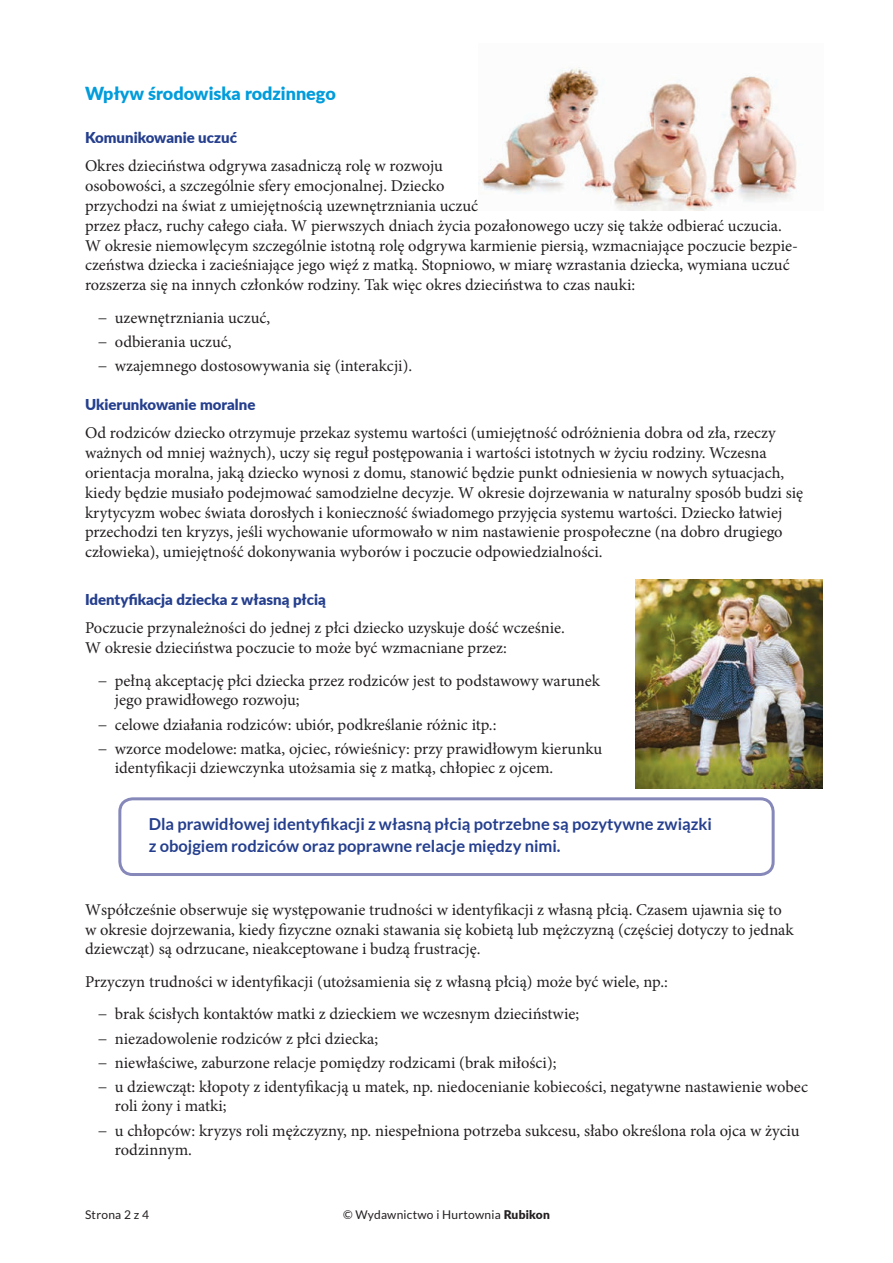
<style>
.page{position:relative;width:893px;height:1263px;background:#fff}
.page>*{position:absolute;margin:0;border:0;box-sizing:border-box;transform-origin:0 0}
.t1{font:900 18px "Lato";color:#009cdb}
.t2{font:16.5px/19.8px "Minion Pro";color:#231f20}
.t3{font:700 16.5px/22.5px "Lato";color:#253f8e}
.t4{font:900 15px "Lato";color:#253f8e}
.t5{font:12px "Lato";letter-spacing:.02em;color:#231f20}
.s1{font-weight:900}
</style>
<div class="page">
<img style="left:635px;top:579px;width:188px;height:209px">
<img style="left:478px;top:67px;width:319px;height:143px">
<div style="left:118px;top:797px;width:657px;height:79px;border:3px solid #8688ba;border-radius:13px"></div>
<p class="t1" style="left:85px;top:79px;width:252px">Wpływ środowiska rodzinnego</p>
<p class="t4" style="left:85px;top:126px;width:153px">Komunikowanie uczuć</p>
<p class="t2" style="left:85px;top:158px;width:714px">Okres dzieciństwa odgrywa zasadniczą rolę w rozwoju<br>osobowości, a szczególnie sfery emocjonalnej. Dziecko<br>przychodzi na świat z umiejętnością uzewnętrzniania uczuć<br>przez płacz, ruchy całego ciała. W pierwszych dniach życia pozałonowego uczy się także odbierać uczucia.<br>W okresie niemowlęcym szczególnie istotną rolę odgrywa karmienie piersią, wzmacniające poczucie bezpie&shy;czeństwa dziecka i zacieśniające jego więź z matką. Stopniowo, w miarę wzrastania dziecka, wymiana uczuć rozszerza się na innych członków rodziny. Tak więc okres dzieciństwa to czas nauki:</p>
<p class="t2" style="left:98px;top:307px;width:316px;line-height:24px">− uzewnętrzniania uczuć,<br>− odbierania uczuć,<br>− wzajemnego dostosowywania się (interakcji).</p>
<p class="t4" style="left:85px;top:393px;width:172px">Ukierunkowanie moralne</p>
<p class="t2" style="left:85px;top:425px;width:720px">Od rodziców dziecko otrzymuje przekaz systemu wartości (umiejętność odróżnienia dobra od zła, rzeczy ważnych od mniej ważnych), uczy się reguł postępowania i wartości istotnych w życiu rodziny. Wczesna orientacja moralna, jaką dziecko wynosi z domu, stanowić będzie punkt odniesienia w nowych sytuacjach, kiedy będzie musiało podejmować samodzielne decyzje. W okresie dojrzewania w naturalny sposób budzi się krytycyzm wobec świata dorosłych i konieczność świadomego przyjęcia systemu wartości. Dziecko łatwiej przechodzi ten kryzys, jeśli wychowanie uformowało w nim nastawienie prospołeczne (na dobro drugiego człowieka), umiejętność dokonywania wyborów i poczucie odpowiedzialności.</p>
<p class="t4" style="left:85px;top:588px;width:242px">Identyfikacja dziecka z własną płcią</p>
<p class="t2" style="left:85px;top:620px;width:481px">Poczucie przynależności do jednej z płci dziecko uzyskuje dość wcześnie.<br>W okresie dzieciństwa poczucie to może być wzmacniane przez:</p>
<p class="t2" style="left:115px;top:672px;width:487px;text-indent:-17px">− pełną akceptację płci dziecka przez rodziców jest to podstawowy warunek jego prawidłowego rozwoju;</p>
<p class="t2" style="left:98px;top:714px;width:506px;line-height:24px">− celowe działania rodziców: ubiór, podkreślanie różnic itp.:<br>− wzorce modelowe: matka, ojciec, rówieśnicy: przy prawidłowym kierunku</p>
<p class="t2" style="left:115px;top:760px;width:440px">identyfikacji dziewczynka utożsamia się z matką, chłopiec z ojcem.</p>
<p class="t3" style="left:149px;top:812px;width:565px">Dla prawidłowej identyfikacji z własną płcią potrzebne są pozytywne związki z obojgiem rodziców oraz poprawne relacje między nimi.</p>
<p class="t2" style="left:85px;top:901px;width:710px">Współcześnie obserwuje się występowanie trudności w identyfikacji z własną płcią. Czasem ujawnia się to w okresie dojrzewania, kiedy fizyczne oznaki stawania się kobietą lub mężczyzną (częściej dotyczy to jednak dziewcząt) są odrzucane, nieakceptowane i budzą frustrację.</p>
<p class="t2" style="left:98px;top:967px;width:572px;line-height:32.5px;text-indent:-13px">Przyczyn trudności w identyfikacji (utożsamienia się z własną płcią) może być wiele, np.: − brak ścisłych kontaktów matki z dzieckiem we wczesnym dzieciństwie;</p>
<p class="t2" style="left:98px;top:1028px;width:712px;line-height:24px">− niezadowolenie rodziców z płci dziecka;<br>− niewłaściwe, zaburzone relacje pomiędzy rodzicami (brak miłości);<br>− u dziewcząt: kłopoty z identyfikacją u matek, np. niedocenianie kobiecości, negatywne nastawienie wobec</p>
<p class="t2" style="left:98px;top:1096px;width:703px;line-height:24px;text-indent:17px">roli żony i matki;<br>− u chłopców: kryzys roli mężczyzny, np. niespełniona potrzeba sukcesu, słabo określona rola ojca w życiu</p>
<p class="t2" style="left:115px;top:1142px;width:79px">rodzinnym.</p>
<p class="t5" style="left:85px;top:1210px;width:66px">Strona 2 z 4</p>
<p class="t5" style="left:343px;top:1210px;width:208px">© Wydawnictwo i Hurtownia <span class="s1">Rubikon</span></p>
</div>
